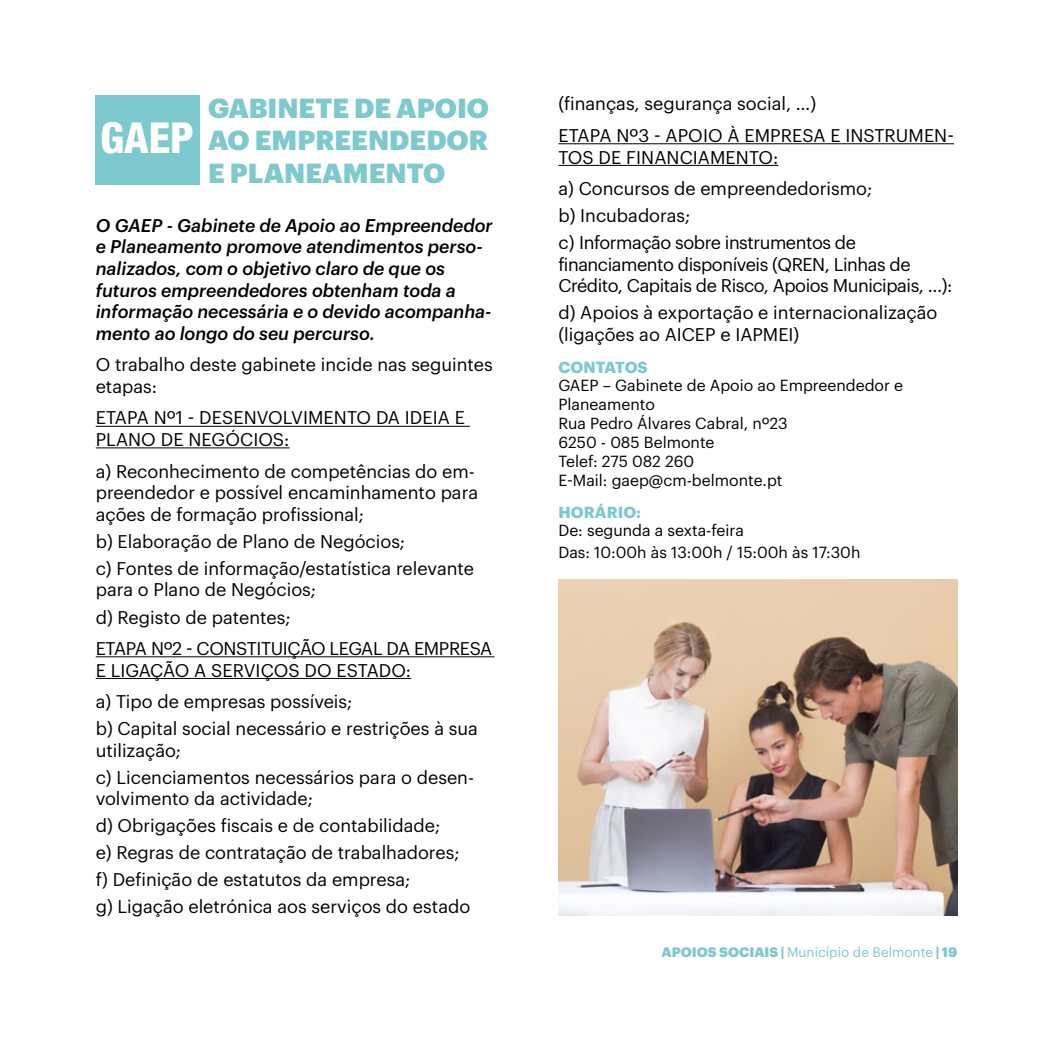
<style>
.page{position:relative;width:1053px;height:1053px;background:#fff}
.page>*{position:absolute;margin:0;border:0;box-sizing:border-box;transform-origin:0 0}
.t1{font:800 condensed 42.75px "Helvetica Neue LT Std";color:#fff}
.t2{font:900 27px "Graphik";color:#7ec9cd}
.t3{font:18px/21.6px "Graphik";color:#000}
.t4{font:italic 500 18px/21.6px "Graphik";color:#000}
.t5{font:18px/21.6px "Graphik";letter-spacing:-.025em;color:#000}
.t6{font:18px/21.6px "Graphik";letter-spacing:-.02em;color:#000}
.t7{font:15.75px/18.9px "Graphik";color:#000}
.t8{font:700 15.75px "Graphik";letter-spacing:.005em;color:#7ec9cd}
.t9{font:13.5px "Graphik";color:#7ec9cd}
.s1{font-weight:900}
</style>
<div class="page">
<hr style="left:96px;top:426px;width:374px;height:1px;background:#000">
<hr style="left:96px;top:447px;width:193px;height:1px;background:#000">
<hr style="left:96px;top:656px;width:398px;height:1px;background:#000">
<hr style="left:96px;top:678px;width:315px;height:1px;background:#000">
<hr style="left:558px;top:143px;width:395px;height:1px;background:#000">
<hr style="left:558px;top:165px;width:220px;height:1px;background:#000">
<div style="left:96px;top:96px;width:104px;height:89px;background:#7ec9cd"></div>
<img style="left:558px;top:579px;width:399px;height:336px">
<p class="t1" style="left:100px;top:112px;width:95px">GAEP</p>
<p class="t2" style="left:208px;top:87px;width:282px">GABINETE DE APOIO</p>
<p class="t2" style="left:208px;top:120px;width:281px">AO EMPREENDEDOR</p>
<p class="t2" style="left:208px;top:152px;width:238px">E PLANEAMENTO</p>
<p class="t4" style="left:96px;top:213px;width:398px">O GAEP - Gabinete de Apoio ao Empreendedor</p>
<p class="t4" style="left:96px;top:234px;width:388px">e Planeamento promove atendimentos perso-</p>
<p class="t4" style="left:96px;top:256px;width:397px">nalizados, com o objetivo claro de que os futuros empreendedores obtenham toda a informação necessária e o devido acompanha-</p>
<p class="t4" style="left:96px;top:321px;width:281px">mento ao longo do seu percurso.</p>
<p class="t3" style="left:96px;top:352px;width:398px">O trabalho deste gabinete incide nas seguintes etapas:</p>
<p class="t3" style="left:96px;top:405px;width:371px">ETAPA Nº1 - DESENVOLVIMENTO DA IDEIA E<br>PLANO DE NEGÓCIOS:</p>
<p class="t3" style="left:96px;top:458px;width:384px">a) Reconhecimento de competências do em&shy;preendedor e possível encaminhamento para ações de formação profissional;</p>
<p class="t3" style="left:96px;top:529px;width:311px">b) Elaboração de Plano de Negócios;</p>
<p class="t3" style="left:96px;top:556px;width:380px">c) Fontes de informação/estatística relevante para o Plano de Negócios;</p>
<p class="t3" style="left:96px;top:604px;width:196px">d) Registo de patentes;</p>
<p class="t6" style="left:96px;top:636px;width:398px">ETAPA Nº2 - CONSTITUIÇÃO LEGAL DA EMPRESA<br>E LIGAÇÃO A SERVIÇOS DO ESTADO:</p>
<p class="t3" style="left:96px;top:689px;width:258px">a) Tipo de empresas possíveis;</p>
<p class="t3" style="left:96px;top:716px;width:383px">b) Capital social necessário e restrições à sua utilização;</p>
<p class="t3" style="left:96px;top:764px;width:380px">c) Licenciamentos necessários para o desen&shy;volvimento da actividade;</p>
<p class="t3" style="left:96px;top:813px;width:346px">d) Obrigações fiscais e de contabilidade;</p>
<p class="t3" style="left:96px;top:840px;width:365px">e) Regras de contratação de trabalhadores;</p>
<p class="t3" style="left:96px;top:867px;width:316px">f) Definição de estatutos da empresa;</p>
<p class="t3" style="left:96px;top:894px;width:376px">g) Ligação eletrónica aos serviços do estado</p>
<p class="t3" style="left:558px;top:92px;width:259px">(finanças, segurança social, …)</p>
<p class="t3" style="left:558px;top:123px;width:397px">ETAPA Nº3 - APOIO À EMPRESA E INSTRUMEN-<br>TOS DE FINANCIAMENTO:</p>
<p class="t3" style="left:558px;top:176px;width:315px">a) Concursos de empreendedorismo;</p>
<p class="t3" style="left:558px;top:203px;width:134px">b) Incubadoras;</p>
<p class="t5" style="left:558px;top:230px;width:395px">c) Informação sobre instrumentos de financiamento disponíveis (QREN, Linhas de<br>Crédito, Capitais de Risco, Apoios Municipais, …):</p>
<p class="t3" style="left:558px;top:300px;width:380px">d) Apoios à exportação e internacionalização (ligações ao AICEP e IAPMEI)</p>
<p class="t8" style="left:558px;top:354px;width:91px">CONTATOS</p>
<p class="t7" style="left:558px;top:375px;width:346px">GAEP – Gabinete de Apoio ao Empreendedor e<br>Planeamento</p>
<p class="t7" style="left:558px;top:413px;width:231px">Rua Pedro Álvares Cabral, nº23</p>
<p class="t7" style="left:558px;top:431px;width:158px">6250 - 085 Belmonte</p>
<p class="t7" style="left:558px;top:450px;width:137px">Telef: 275 082 260</p>
<p class="t7" style="left:558px;top:469px;width:225px">E-Mail: gaep@cm-belmonte.pt</p>
<p class="t8" style="left:558px;top:499px;width:84px">HORÁRIO:</p>
<p class="t7" style="left:558px;top:520px;width:187px">De: segunda a sexta-feira</p>
<p class="t7" style="left:558px;top:541px;width:303px">Das: 10:00h às 13:00h / 15:00h às 17:30h</p>
<p class="t9" style="left:661px;top:942px;width:297px"><span class="s1">APOIOS SOCIAIS |</span> Município de Belmonte <span class="s1">| 19</span></p>
</div>
